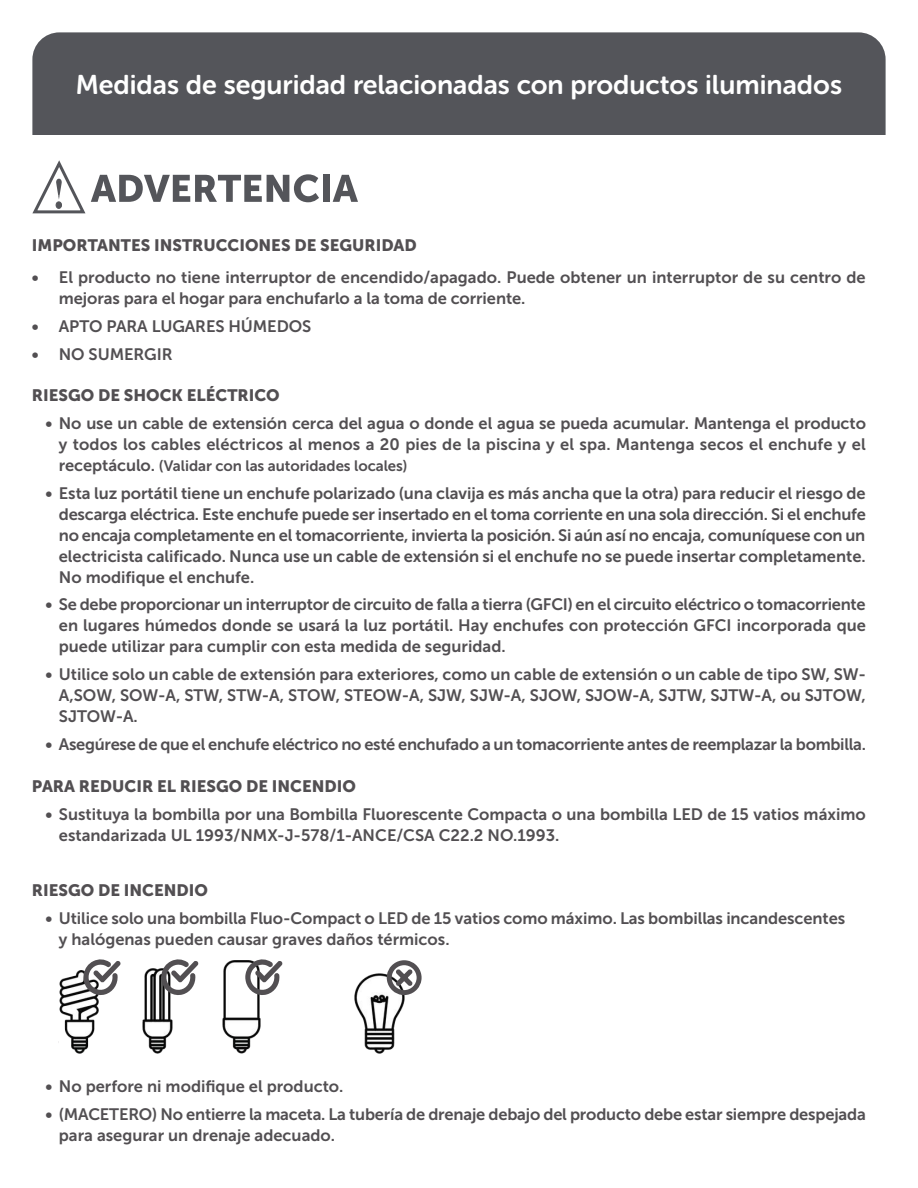
<style>
.page{position:relative;width:918px;height:1188px;background:#fff}
.page>*{position:absolute;margin:0;border:0;box-sizing:border-box;transform-origin:0 0}
.Assemble_-_Title{font:27px "Museo Sans Rounded 700";color:#fff}
.t1{font:16.5px/21px "Museo Sans 700";color:#524f52}
.t2{font:16.5px "Museo Sans 900";color:#524f52}
.t3{font:16.5px "Museo Sans 700";letter-spacing:-.02em;color:#524f52}
.t4{font:15px "Museo Sans 700";letter-spacing:-.005em;color:#524f52}
.s1{font-size:16.5px}
</style>
<div class="page">
<div style="left:32px;top:32px;width:854px;height:103px;background:#54555a"></div>
<img style="left:59px;top:970px;width:40px;height:84px">
<img style="left:142px;top:969px;width:31px;height:85px">
<img style="left:223px;top:960px;width:37px;height:94px">
<img style="left:355px;top:973px;width:49px;height:81px">
<svg style="left:82px;top:959px;width:39px;height:40px"></svg>
<svg style="left:159px;top:959px;width:40px;height:40px"></svg>
<svg style="left:243px;top:959px;width:40px;height:40px"></svg>
<svg style="left:385px;top:960px;width:37px;height:37px"></svg>
<svg style="left:32px;top:160px;width:287px;height:54px"></svg>
<div style="left:323px;top:175px;width:7px;height:27px;background:#54555a"></div>
<svg style="left:333px;top:175px;width:25px;height:27px"></svg>
<p class="Assemble_-_Title" style="left:76px;top:69px;width:768px">Medidas de seguridad relacionadas con productos iluminados</p>
<p class="t2" style="left:32px;top:236px;width:386px">IMPORTANTES INSTRUCCIONES DE SEGURIDAD</p>
<p class="t1" style="left:59px;top:267px;width:808px;text-indent:-27px">• El producto no tiene interruptor de encendido/apagado. Puede obtener un interruptor de su centro de mejoras para el hogar para enchufarlo a la toma de corriente.</p>
<p class="t1" style="left:32px;top:316px;width:281px">• APTO PARA LUGARES HÚMEDOS</p>
<p class="t1" style="left:32px;top:344px;width:142px">• NO SUMERGIR</p>
<p class="t2" style="left:32px;top:386px;width:249px">RIESGO DE SHOCK ELÉCTRICO</p>
<p class="t1" style="left:45px;top:413px;width:822px;text-align:right">• No use un cable de extensión cerca del agua o donde el agua se pueda acumular. Mantenga el producto y todos los cables eléctricos al menos a 20 pies de la piscina y el spa. Mantenga secos el enchufe y el</p>
<p class="t4" style="left:59px;top:457px;width:350px"><span class="s1">receptáculo.</span> (Validar con las autoridades locales)</p>
<p class="t1" style="left:59px;top:482px;width:808px;text-align:justify;text-indent:-14px">• Esta luz portátil tiene un enchufe polarizado (una clavija es más ancha que la otra) para reducir el riesgo de descarga eléctrica. Este enchufe puede ser insertado en el toma corriente en una sola dirección. Si el enchufe no encaja completamente en el tomacorriente, invierta la posición. Si aún así no encaja, comuníquese con un electricista calificado. Nunca use un cable de extensión si el enchufe no se puede insertar completamente.<br>No modifique el enchufe.</p>
<p class="t1" style="left:59px;top:594px;width:809px;text-align:justify;text-indent:-14px">• Se debe proporcionar un interruptor de circuito de falla a tierra (GFCI) en el circuito eléctrico o tomacorriente en lugares húmedos donde se usará la luz portátil. Hay enchufes con protección GFCI incorporada que puede utilizar para cumplir con esta medida de seguridad.</p>
<p class="t1" style="left:59px;top:664px;width:809px;text-align:justify;text-indent:-14px">• Utilice solo un cable de extensión para exteriores, como un cable de extensión o un cable de tipo SW, SW-A,SOW, SOW-A, STW, STW-A, STOW, STEOW-A, SJW, SJW-A, SJOW, SJOW-A, SJTW, SJTW-A, ou SJTOW, SJTOW-A.</p>
<p class="t3" style="left:45px;top:735px;width:822px">• Asegúrese de que el enchufe eléctrico no esté enchufado a un tomacorriente antes de reemplazar la bombilla.</p>
<p class="t2" style="left:32px;top:777px;width:326px">PARA REDUCIR EL RIESGO DE INCENDIO</p>
<p class="t1" style="left:59px;top:803px;width:809px;text-indent:-14px">• Sustituya la bombilla por una Bombilla Fluorescente Compacta o una bombilla LED de 15 vatios máximo estandarizada UL 1993/NMX-J-578/1-ANCE/CSA C22.2 NO.1993.</p>
<p class="t2" style="left:32px;top:881px;width:178px">RIESGO DE INCENDIO</p>
<p class="t1" style="left:59px;top:908px;width:788px;text-indent:-14px">• Utilice solo una bombilla Fluo-Compact o LED de 15 vatios como máximo. Las bombillas incandescentes y halógenas pueden causar graves daños térmicos.</p>
<p class="t1" style="left:45px;top:1076px;width:300px">• No perfore ni modifique el producto.</p>
<p class="t1" style="left:59px;top:1103px;width:809px;text-indent:-14px">• (MACETERO) No entierre la maceta. La tubería de drenaje debajo del producto debe estar siempre despejada para asegurar un drenaje adecuado.</p>
</div>
